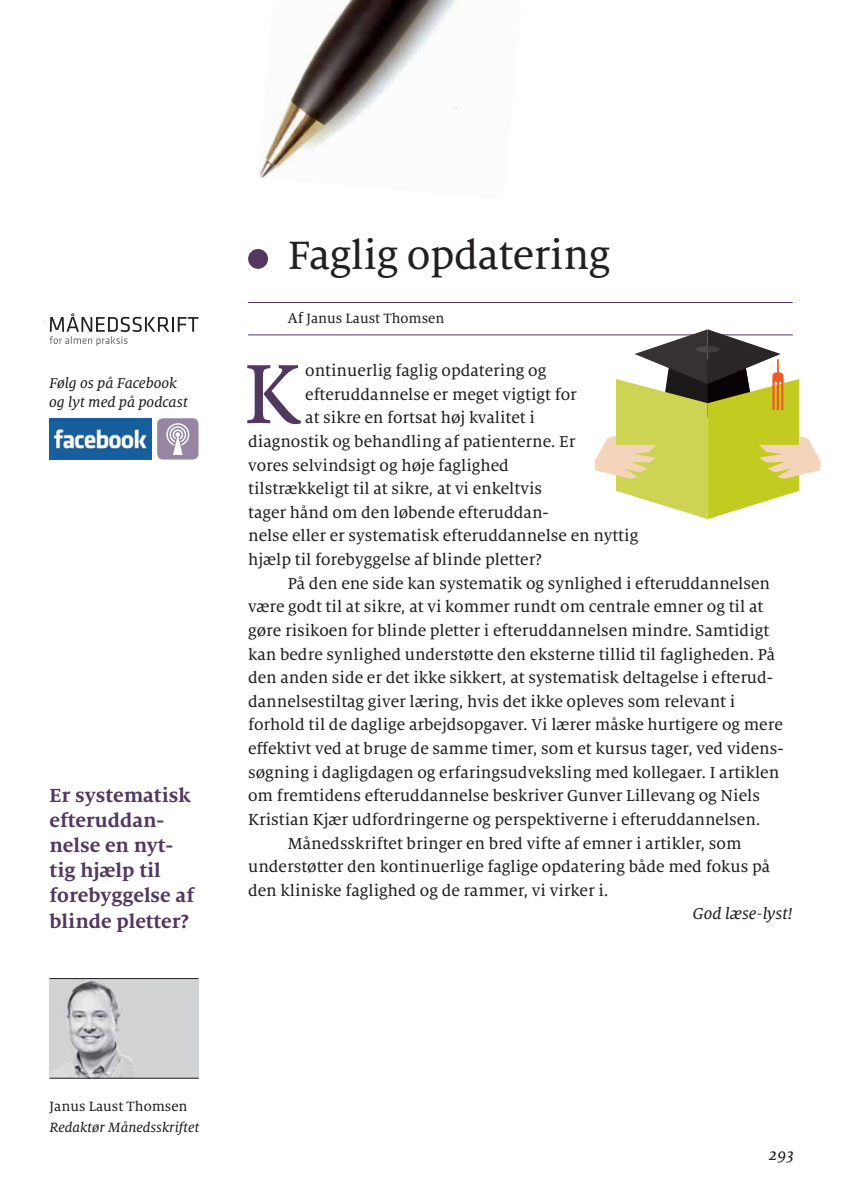
<style>
.page{position:relative;width:844px;height:1190px;background:#fff}
.page>*{position:absolute;margin:0;border:0;box-sizing:border-box;transform-origin:0 0}
.t1{font:93.27px "Milo Serif OT Text";color:#51385e}
.t2{font:43.75px "Milo Serif OT Text";letter-spacing:-.01em;color:#231f20}
.t3{font:700 21px/25.2px "Milo Serif OT";color:#51385e}
.t4{font:17.5px "Milo Serif OT Text";color:#231f20}
.t5{font:17.5px "Milo Serif OT Text Ita";color:#231f20}
.t6{font:15.75px/18.9px "Milo Serif OT Text Ita";color:#231f20}
.t7{font:14.88px "Milo Serif OT Text";color:#231f20}
.t8{font:14.88px "Milo Serif OT Text Ita";color:#231f20}
.s1{font-size:15.75px}
</style>
<div class="page">
<svg style="left:49px;top:313px;width:149px;height:33px"></svg>
<div style="left:50px;top:979px;width:148px;height:99px;background:#d1d3d4"></div>
<img style="left:50px;top:979px;width:83px;height:99px">
<hr style="left:50px;top:1078px;width:148px;height:1px;background:#231f20">
<hr style="left:50px;top:978px;width:148px;height:1px;background:#231f20">
<img style="left:258px;top:0;width:200px;height:178px">
<hr style="left:248px;top:302px;width:544px;height:1px;background:#51385e">
<hr style="left:248px;top:334px;width:544px;height:1px;background:#51385e">
<div style="left:248px;top:249px;width:20px;height:20px;background:#51385e;border-radius:50%"></div>
<div style="left:157px;top:418px;width:41px;height:42px;background:#9686a2;border-radius:6px"></div>
<svg style="left:166px;top:423px;width:23px;height:32px"></svg>
<img style="left:50px;top:418px;width:101px;height:42px">
<svg style="left:585px;top:329px;width:236px;height:190px"></svg>
<p class="t6" style="left:49px;top:374px;width:140px">Følg os på Facebook og lyt med på podcast</p>
<p class="t3" style="left:50px;top:783px;width:146px">Er systematisk efteruddan&shy;nelse en nyt&shy;tig hjælp til forebyggelse af blinde pletter?</p>
<h2 class="t2" style="left:288px;top:238px;width:324px">Faglig opdatering</h2>
<p class="t7" style="left:288px;top:312px;width:158px"><span class="s1">Af</span> Janus Laust Thomsen</p>
<h1 class="t1" style="left:243px;top:357px;width:59px">K</h1>
<p class="t4" style="left:305px;top:364px;width:243px">ontinuerlig faglig opdatering og</p>
<p class="t4" style="left:305px;top:387px;width:273px">efteruddannelse er meget vigtigt for</p>
<p class="t4" style="left:305px;top:411px;width:231px">at sikre en fortsat høj kvalitet i</p>
<p class="t4" style="left:248px;top:434px;width:329px">diagnostik og behandling af patienterne. Er</p>
<p class="t4" style="left:248px;top:458px;width:262px">vores selvindsigt og høje faglighed</p>
<p class="t4" style="left:248px;top:482px;width:295px">tilstrækkeligt til at sikre, at vi enkeltvis</p>
<p class="t4" style="left:248px;top:505px;width:302px">tager hånd om den løbende efteruddan-</p>
<p class="t4" style="left:248px;top:529px;width:391px">nelse eller er systematisk efteruddannelse en nyttig</p>
<p class="t4" style="left:248px;top:553px;width:295px">hjælp til forebyggelse af blinde pletter?</p>
<p class="t4" style="left:288px;top:576px;width:483px">På den ene side kan systematik og synlighed i efteruddannelsen</p>
<p class="t4" style="left:248px;top:600px;width:516px">være godt til at sikre, at vi kommer rundt om centrale emner og til at</p>
<p class="t4" style="left:248px;top:623px;width:522px">gøre risikoen for blinde pletter i efteruddannelsen mindre. Samtidigt</p>
<p class="t4" style="left:248px;top:647px;width:528px">kan bedre synlighed understøtte den eksterne tillid til fagligheden. På</p>
<p class="t4" style="left:248px;top:671px;width:526px">den anden side er det ikke sikkert, at systematisk deltagelse i efterud-</p>
<p class="t4" style="left:248px;top:694px;width:488px">dannelsestiltag giver læring, hvis det ikke opleves som relevant i</p>
<p class="t4" style="left:248px;top:718px;width:536px">forhold til de daglige arbejdsopgaver. Vi lærer måske hurtigere og mere</p>
<p class="t4" style="left:248px;top:742px;width:537px">effektivt ved at bruge de samme timer, som et kursus tager, ved videns-</p>
<p class="t4" style="left:248px;top:765px;width:532px">søgning i dagligdagen og erfaringsudveksling med kollegaer. I artiklen</p>
<p class="t4" style="left:248px;top:789px;width:513px">om fremtidens efteruddannelse beskriver Gunver Lillevang og Niels</p>
<p class="t4" style="left:248px;top:812px;width:514px">Kristian Kjær udfordringerne og perspektiverne i efteruddannelsen.</p>
<p class="t4" style="left:288px;top:836px;width:455px">Månedsskriftet bringer en bred vifte af emner i artikler, som</p>
<p class="t4" style="left:248px;top:860px;width:523px">understøtter den kontinuerlige faglige opdatering både med fokus på</p>
<p class="t4" style="left:248px;top:883px;width:362px">den kliniske faglighed og de rammer, vi virker i.</p>
<p class="t5" style="left:692px;top:907px;width:101px">God læse-lyst!</p>
<p class="t7" style="left:50px;top:1100px;width:139px">Janus Laust Thomsen</p>
<p class="t8" style="left:50px;top:1121px;width:151px">Redaktør Månedsskriftet</p>
<p class="t5" style="left:768px;top:1148px;width:27px">293</p>
</div>
